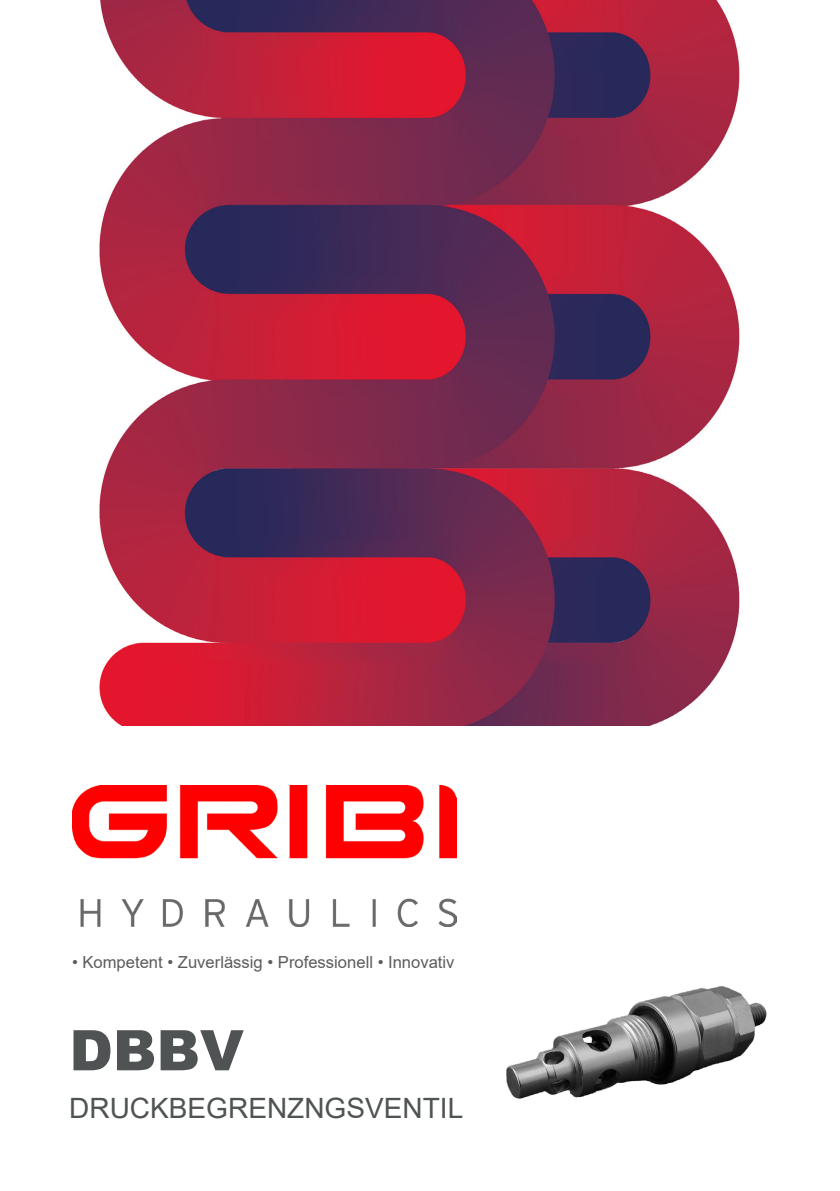
<style>
.page{position:relative;width:840px;height:1191px;background:#fff}
.page>*{position:absolute;margin:0;border:0;box-sizing:border-box;transform-origin:0 0}
.t1{font:900 56px "Arial";color:#505354}
.t2{font:28px "Arial";color:#505354}
.t3{font:16.6px "Arial";color:#5c5c5f}
</style>
<div class="page">
<img style="left:99px;top:0;width:641px;height:726px">
<img style="left:73px;top:785px;width:383px;height:141px">
<img style="left:506px;top:986px;width:261px;height:113px">
<p class="t3" style="left:72px;top:951px;width:384px">• Kompetent • Zuverlässig • Professionell • Innovativ</p>
<p class="t1" style="left:69px;top:1009px;width:176px">DBBV</p>
<p class="t2" style="left:69px;top:1089px;width:395px">DRUCKBEGRENZNGSVENTIL</p>
</div>
